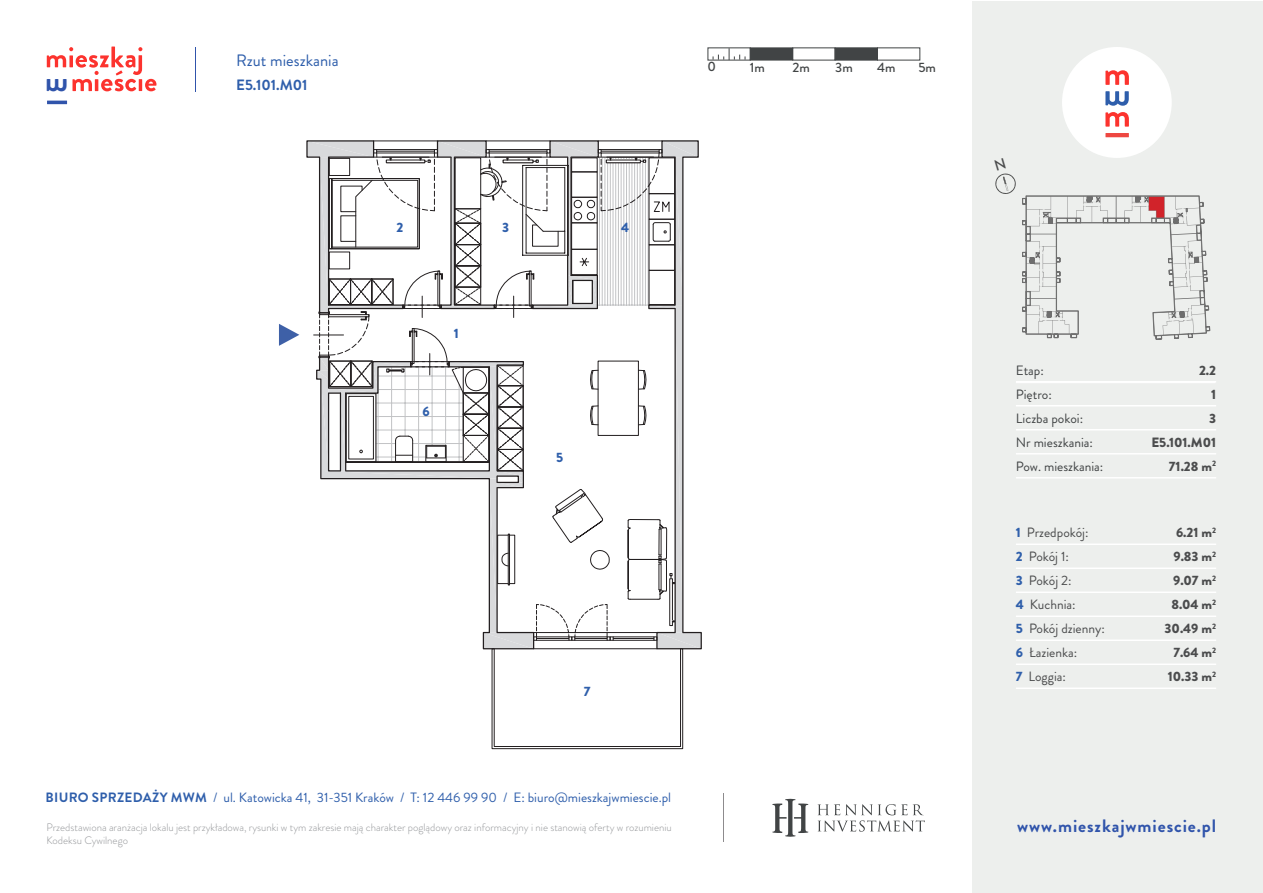
<style>
.page{position:relative;width:1263px;height:893px;background:#fff}
.page>*{position:absolute;margin:0;border:0;box-sizing:border-box;transform-origin:0 0}
.t1{font:700 18px "Brandon Grotesque";letter-spacing:.05em;color:#3054ab}
.t2{font:16.5px "Brandon Grotesque";color:#2e5eab}
.t3{font:700 15px "Brandon Grotesque";color:#2e5eab}
.t4{font:13.5px "Brandon Grotesque";color:#2e5eab}
.t5{font:13.5px "Brandon Grotesque";color:#4b4c4d}
.t6{font:900 13.5px "Brandon Grotesque";color:#4b4c4d}
.t7{font:13.5px "Brandon Grotesque";color:#414445}
.t8{font:500 13.5px "Brandon Grotesque";color:#414445}
.t9{font:900 13.5px "Brandon Grotesque";color:#2f5fab}
.t10{font:300 10.8px/12.9px "Brandon Grotesque";color:#939598}
.s1{font-weight:700}
.s2{font-weight:900;color:#2f5fab}
</style>
<div class="page">
<div style="left:972px;top:1px;width:291px;height:891px;background:#edefed"></div>
<div style="left:1062px;top:47px;width:110px;height:111px;background:#fff;border-radius:50%"></div>
<svg style="left:1105px;top:112px;width:24px;height:15px"></svg>
<svg style="left:1105px;top:70px;width:24px;height:15px"></svg>
<svg style="left:1105px;top:91px;width:24px;height:15px"></svg>
<hr style="left:1105px;top:133px;width:24px;height:4px;background:#ee4741">
<hr style="left:1016px;top:381px;width:200px;height:1px;background:#fff">
<hr style="left:1016px;top:405px;width:200px;height:1px;background:#fff">
<hr style="left:1016px;top:429px;width:200px;height:1px;background:#fff">
<hr style="left:1016px;top:453px;width:200px;height:1px;background:#fff">
<hr style="left:1016px;top:477px;width:200px;height:1px;background:#fff">
<hr style="left:1016px;top:543px;width:200px;height:2px;background:#fff">
<hr style="left:1016px;top:567px;width:200px;height:2px;background:#fff">
<hr style="left:1016px;top:591px;width:200px;height:2px;background:#fff">
<hr style="left:1016px;top:615px;width:200px;height:2px;background:#fff">
<hr style="left:1016px;top:639px;width:200px;height:2px;background:#fff">
<hr style="left:1016px;top:663px;width:200px;height:2px;background:#fff">
<hr style="left:1016px;top:687px;width:200px;height:2px;background:#fff">
<hr style="left:1016px;top:382px;width:199px;height:1px;background:#fff">
<hr style="left:47px;top:101px;width:20px;height:3px;background:#3054ab">
<hr style="left:195px;top:47px;width:1px;height:44px;background:#3054ab">
<div style="left:750px;top:48px;width:43px;height:12px;background:#414445"></div>
<div style="left:835px;top:47px;width:43px;height:13px;background:#414445;border:1px solid #414445"></div>
<svg style="left:713px;top:48px;width:33px;height:12px"></svg>
<svg style="left:1022px;top:196px;width:188px;height:143px"></svg>
<svg style="left:772px;top:799px;width:36px;height:38px"></svg>
<svg style="left:817px;top:804px;width:108px;height:28px"></svg>
<hr style="left:723px;top:794px;width:1px;height:48px;background:#8d8b8d">
<svg style="left:279px;top:324px;width:20px;height:22px"></svg>
<svg style="left:306px;top:140px;width:396px;height:609px"></svg>
<svg style="left:47px;top:47px;width:109px;height:45px"></svg>
<svg style="left:995px;top:173px;width:21px;height:21px"></svg>
<p class="t2" style="left:236px;top:49px;width:104px">Rzut mieszkania</p>
<p class="t3" style="left:236px;top:74px;width:73px">E5.101.M01</p>
<p class="t9" style="left:397px;top:218px;width:8px">2</p>
<p class="t9" style="left:502px;top:218px;width:8px">3</p>
<p class="t9" style="left:621px;top:218px;width:10px">4</p>
<p class="t9" style="left:454px;top:323px;width:7px">1</p>
<p class="t9" style="left:423px;top:402px;width:9px">6</p>
<p class="t9" style="left:556px;top:447px;width:9px">5</p>
<p class="t8" style="left:707px;top:57px;width:10px">0</p>
<p class="t8" style="left:750px;top:58px;width:17px">1m</p>
<p class="t8" style="left:792px;top:58px;width:19px">2m</p>
<p class="t8" style="left:835px;top:58px;width:19px">3m</p>
<p class="t8" style="left:877px;top:58px;width:20px">4m</p>
<p class="t8" style="left:918px;top:58px;width:19px">5m</p>
<p class="t9" style="left:584px;top:682px;width:8px">7</p>
<p class="t4" style="left:46px;top:788px;width:627px"><span class="s1">BIURO SPRZEDAŻY MWM</span> / ul. Katowicka 41, 31-351 Kraków / T: 12 446 99 90 / E: biuro@mieszkajwmiescie.pl</p>
<p class="t10" style="left:47px;top:820px;width:627px">Przedstawiona aranżacja lokalu jest przykładowa, rysunki w tym zakresie mają charakter poglądowy oraz informacyjny i nie stanowią oferty w rozumieniu<br>Kodeksu Cywilnego</p>
<p class="t7" style="left:1016px;top:361px;width:29px">Etap:</p>
<p class="t6" style="left:1199px;top:360px;width:19px">2.2</p>
<p class="t7" style="left:1016px;top:385px;width:37px">Piętro:</p>
<p class="t6" style="left:1211px;top:384px;width:7px">1</p>
<p class="t7" style="left:1016px;top:409px;width:69px">Liczba pokoi:</p>
<p class="t6" style="left:1209px;top:408px;width:8px">3</p>
<p class="t7" style="left:1016px;top:433px;width:79px">Nr mieszkania:</p>
<p class="t6" style="left:1151px;top:432px;width:66px">E5.101.M01</p>
<p class="t7" style="left:1016px;top:457px;width:89px">Pow. mieszkania:</p>
<p class="t6" style="left:1169px;top:456px;width:49px">71.28 m<sup>2</sup></p>
<p class="t5" style="left:1016px;top:523px;width:74px"><span class="s2">1</span> Przedpokój:</p>
<p class="t6" style="left:1176px;top:523px;width:42px">6.21 m<sup>2</sup></p>
<p class="t5" style="left:1016px;top:547px;width:55px"><span class="s2">2</span> Pokój 1:</p>
<p class="t6" style="left:1173px;top:547px;width:44px">9.83 m<sup>2</sup></p>
<p class="t5" style="left:1016px;top:571px;width:57px"><span class="s2">3</span> Pokój 2:</p>
<p class="t6" style="left:1173px;top:571px;width:44px">9.07 m<sup>2</sup></p>
<p class="t5" style="left:1016px;top:595px;width:61px"><span class="s2">4</span> Kuchnia:</p>
<p class="t6" style="left:1171px;top:595px;width:46px">8.04 m<sup>2</sup></p>
<p class="t5" style="left:1016px;top:619px;width:90px"><span class="s2">5</span> Pokój dzienny:</p>
<p class="t6" style="left:1164px;top:619px;width:53px">30.49 m<sup>2</sup></p>
<p class="t5" style="left:1016px;top:643px;width:63px"><span class="s2">6</span> Łazienka:</p>
<p class="t6" style="left:1173px;top:643px;width:44px">7.64 m<sup>2</sup></p>
<p class="t5" style="left:1016px;top:667px;width:52px"><span class="s2">7</span> Loggia:</p>
<p class="t6" style="left:1168px;top:667px;width:50px">10.33 m<sup>2</sup></p>
<p class="t1" style="left:1017px;top:813px;width:201px">www.mieszkajwmiescie.pl</p>
</div>
